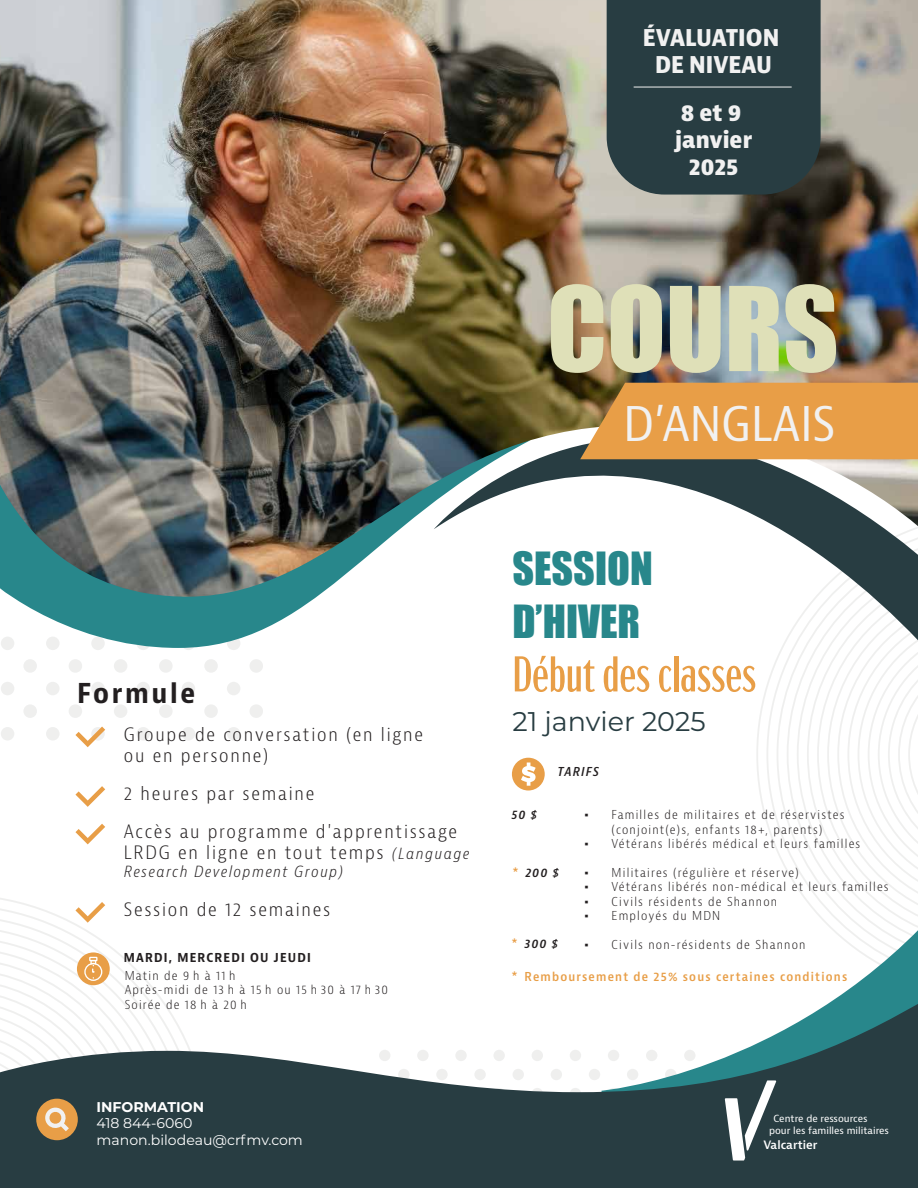
<style>
.page{position:relative;width:918px;height:1188px;background:#fff}
.page>*{position:absolute;margin:0;border:0;box-sizing:border-box;transform-origin:0 0}
.t1{font:107.85px "Impact";color:#dfe0b8}
.t2{font:extra-condensed 50.1px "Acme Gothic";color:#e89e47}
.t3{font:condensed 46.5px "Bernina Sans";color:#f1f1f1}
.t4{font:42px/52.8px "Impact";color:#28878b}
.t5{font:27px "Montserrat";color:#283d42}
.t6{font:700 condensed 26.7px "Bernina Sans";letter-spacing:.1em;color:#231f20}
.t7{font:700 condensed 22.5px/27px "Bernina Sans";color:#f1f1f1;text-align:center}
.t8{font:300 condensed 18px/21.6px "Bernina Sans";letter-spacing:.1em;color:#231f20}
.t9{font:italic 300 condensed 15px "Bernina Sans";letter-spacing:.1em;color:#231f20}
.t10{font:14.1px/17px "Montserrat";color:#fff}
.t11{font:700 14.1px "Montserrat";color:#fff}
.t12{font:300 condensed 12px/14.4px "Bernina Sans";letter-spacing:.1em;color:#231f20}
.t13{font:600 condensed 12px "Bernina Sans";letter-spacing:.1em;color:#e89e47}
.t14{font:700 condensed 12px "Bernina Sans";letter-spacing:.1em;color:#231f20}
.t15{font:italic 600 condensed 12px "Bernina Sans";letter-spacing:.1em;color:#231f20}
.t16{font:600 11.25px "Bernina Sans";color:#fff}
.t17{font:9.6px/11.2px "Bernina Sans";color:#fff}
.s1{font-style:italic;font-size:15px}
.s2{font-family:"Times New Roman";font-weight:400;font-stretch:normal}
.s3{font-style:normal;color:#e89e47}
</style>
<div class="page">
<svg style="left:756px;top:657px;width:162px;height:257px"></svg>
<svg style="left:250px;top:705px;width:13px;height:13px"></svg>
<svg style="left:250px;top:659px;width:13px;height:14px"></svg>
<div style="left:204px;top:659px;width:14px;height:14px;background:#efefee;border-radius:50%"></div>
<div style="left:182px;top:682px;width:13px;height:13px;background:#efefee;border-radius:50%"></div>
<div style="left:227px;top:682px;width:13px;height:13px;background:#efefee;border-radius:50%"></div>
<div style="left:182px;top:637px;width:13px;height:13px;background:#efefee;border-radius:50%"></div>
<div style="left:227px;top:637px;width:13px;height:13px;background:#efefee;border-radius:50%"></div>
<svg style="left:159px;top:705px;width:13px;height:13px"></svg>
<div style="left:182px;top:727px;width:13px;height:14px;background:#efefee;border-radius:50%"></div>
<div style="left:227px;top:727px;width:13px;height:14px;background:#efefee;border-radius:50%"></div>
<div style="left:204px;top:704px;width:14px;height:14px;background:#efefee;border-radius:50%"></div>
<svg style="left:159px;top:659px;width:13px;height:14px"></svg>
<div style="left:114px;top:659px;width:13px;height:14px;background:#efefee;border-radius:50%"></div>
<div style="left:91px;top:682px;width:14px;height:13px;background:#efefee;border-radius:50%"></div>
<div style="left:136px;top:682px;width:14px;height:13px;background:#efefee;border-radius:50%"></div>
<div style="left:91px;top:637px;width:14px;height:13px;background:#efefee;border-radius:50%"></div>
<div style="left:136px;top:637px;width:14px;height:13px;background:#efefee;border-radius:50%"></div>
<svg style="left:69px;top:705px;width:13px;height:13px"></svg>
<div style="left:136px;top:727px;width:14px;height:14px;background:#efefee;border-radius:50%"></div>
<div style="left:114px;top:704px;width:13px;height:14px;background:#efefee;border-radius:50%"></div>
<svg style="left:69px;top:659px;width:13px;height:14px"></svg>
<div style="left:23px;top:659px;width:14px;height:14px;background:#efefee;border-radius:50%"></div>
<div style="left:1px;top:682px;width:13px;height:13px;background:#efefee;border-radius:50%"></div>
<div style="left:46px;top:682px;width:14px;height:13px;background:#efefee;border-radius:50%"></div>
<div style="left:1px;top:637px;width:13px;height:13px;background:#efefee;border-radius:50%"></div>
<div style="left:46px;top:637px;width:14px;height:13px;background:#efefee;border-radius:50%"></div>
<div style="left:1px;top:727px;width:13px;height:14px;background:#efefee;border-radius:50%"></div>
<div style="left:46px;top:727px;width:14px;height:14px;background:#efefee;border-radius:50%"></div>
<div style="left:23px;top:704px;width:14px;height:14px;background:#efefee;border-radius:50%"></div>
<svg style="left:10px;top:597px;width:307px;height:51px;fill:#28878b"></svg>
<svg style="left:777px;top:597px;width:141px;height:60px"></svg>
<img style="left:0;top:0;width:918px;height:597px">
<div style="left:580px;top:383px;width:338px;height:76px;background:#e89e47"></div>
<svg style="left:817px;top:914px;width:101px;height:81px"></svg>
<svg style="left:0;top:995px;width:918px;height:193px;fill:#283d42"></svg>
<svg style="left:75px;top:727px;width:30px;height:20px"></svg>
<svg style="left:75px;top:786px;width:30px;height:21px"></svg>
<svg style="left:75px;top:824px;width:30px;height:20px"></svg>
<div style="left:607px;top:0;width:214px;height:195px;background:#283d42"></div>
<svg style="left:0;top:902px;width:189px;height:238px"></svg>
<svg style="left:725px;top:1080px;width:51px;height:81px"></svg>
<div style="left:512px;top:758px;width:33px;height:33px;background:#e89e47;border-radius:50%"></div>
<svg style="left:521px;top:763px;width:15px;height:23px"></svg>
<h3 class="t7" style="left:643px;top:25px;width:138px">ÉVALUATION<br>DE NIVEAU</h3>
<h3 class="t7" style="left:675px;top:100px;width:78px">8 et 9 janvier<br>2025</h3>
<h1 class="t1" style="left:547px;top:245px;width:293px">COURS</h1>
<h3 class="t3" style="left:624px;top:394px;width:213px">D’ANGLAIS</h3>
<h3 class="t6" style="left:77px;top:676px;width:120px">Formule</h3>
<h3 class="t8" style="left:124px;top:724px;width:301px">Groupe de conversation (en ligne ou en personne)</h3>
<h3 class="t8" style="left:124px;top:775px;width:335px;line-height:37.5px">2 heures par semaine<br>Accès au programme d'apprentissage</h3>
<h3 class="t8" style="left:124px;top:842px;width:347px">LRDG en ligne en tout temps <span class="s1">(Language</span></h3>
<p class="t9" style="left:124px;top:863px;width:221px">Research Development Group)</p>
<h3 class="t8" style="left:124px;top:899px;width:208px">Session de 12 semaines</h3>
<p class="t14" style="left:124px;top:950px;width:188px">MARDI, MERCREDI OU JEUDI</p>
<p class="t12" style="left:125px;top:968px;width:265px">Matin de 9 h à 11 h<br>Après-midi de 13 h à 15 h ou 15 h 30 à 17 h 30<br>Soirée de 18 h à 20 h</p>
<p class="t11" style="left:97px;top:1096px;width:109px">INFORMATION</p>
<p class="t10" style="left:97px;top:1114px;width:208px">418 844-6060 manon.bilodeau@crfmv.com</p>
<h3 class="t4" style="left:512px;top:541px;width:142px">SESSION<br>D’HIVER</h3>
<h2 class="t2" style="left:512px;top:637px;width:246px">Début des classes</h2>
<h3 class="t5" style="left:512px;top:703px;width:195px">21 janvier 2025</h3>
<p class="t15" style="left:558px;top:764px;width:43px">TARIFS</p>
<p class="t12" style="left:585px;top:808px;width:261px;text-align:center"><span class="s2">▪</span> Familles de militaires et de réservistes (conjoint(e)s, enfants 18+, parents)</p>
<p class="t12" style="left:585px;top:837px;width:277px"><span class="s2">▪</span> Vétérans libérés médical et leurs familles</p>
<p class="t12" style="left:585px;top:865px;width:216px"><span class="s2">▪</span> Militaires (régulière et réserve)</p>
<p class="t12" style="left:585px;top:880px;width:306px"><span class="s2">▪</span> Vétérans libérés non-médical et leurs familles</p>
<p class="t12" style="left:585px;top:894px;width:194px"><span class="s2">▪</span> Civils résidents de Shannon</p>
<p class="t12" style="left:585px;top:909px;width:137px"><span class="s2">▪</span> Employés du MDN</p>
<p class="t12" style="left:585px;top:937px;width:222px"><span class="s2">▪</span> Civils non-résidents de Shannon</p>
<p class="t15" style="left:511px;top:807px;width:27px">50 $</p>
<p class="t15" style="left:512px;top:865px;width:48px"><span class="s3">*</span> 200 $</p>
<p class="t15" style="left:511px;top:936px;width:48px"><span class="s3">*</span> 300 $</p>
<p class="t13" style="left:512px;top:969px;width:337px">* Remboursement de 25% sous certaines conditions</p>
<p class="t17" style="left:769px;top:1114px;width:122px;text-indent:5px">Centre de ressources pour les familles militaires</p>
<p class="t16" style="left:763px;top:1137px;width:56px">Valcartier</p>
</div>
